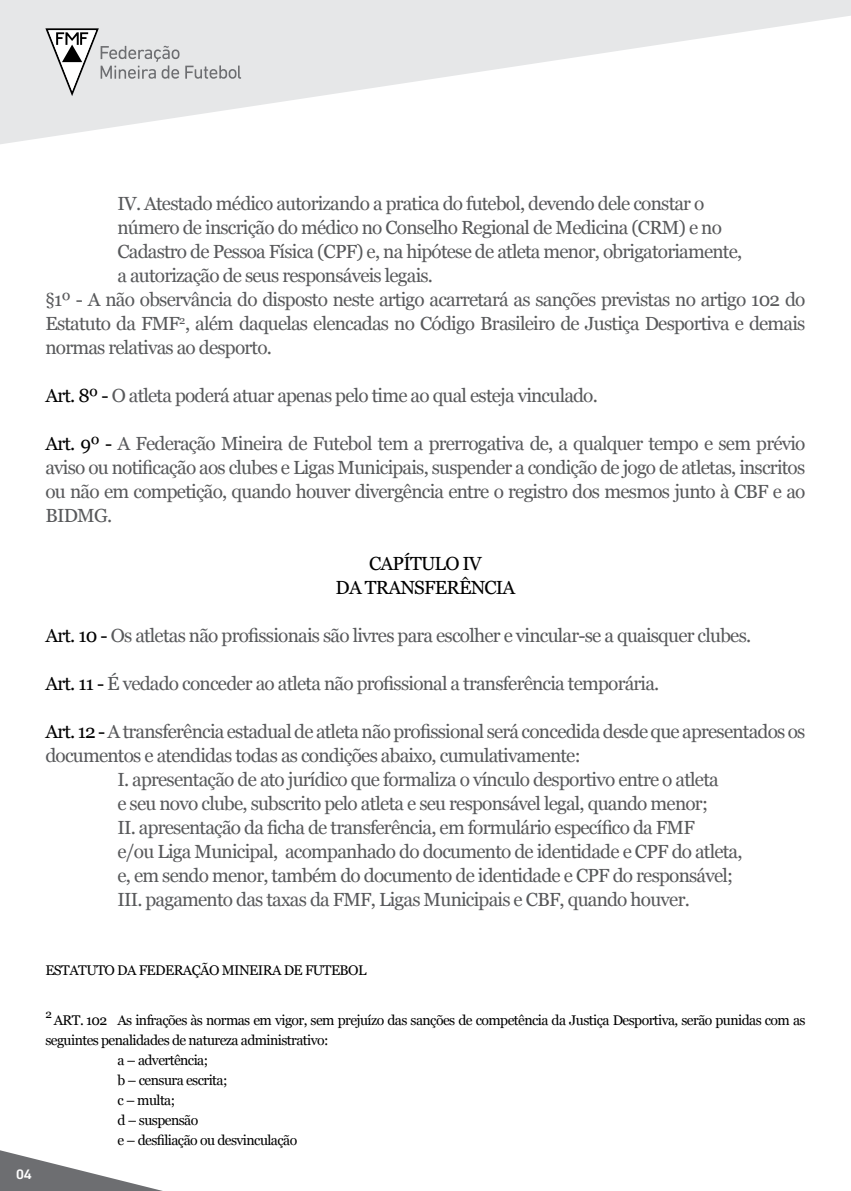
<style>
.page{position:relative;width:851px;height:1191px;background:#fff}
.page>*{position:absolute;margin:0;border:0;box-sizing:border-box;transform-origin:0 0}
.t1{font:19px/24px "Georgia";letter-spacing:-.04em;color:#58595b;text-align:justify}
.t2{font:19px/24px "Georgia";letter-spacing:-.04em;color:#000;text-align:center}
.t3{font:14px "Georgia";letter-spacing:-.04em;color:#000}
.t4{font:500 14px "DIN Next LT Pro";color:#fff;scale:1.11 1}
.t5{font:11.6px "Georgia";color:#000}
.s1{color:#000}
</style>
<div class="page">
<svg style="left:0;top:0;width:850px;height:144px;fill:#e6e7e8"></svg>
<svg style="left:185px;top:65px;width:56px;height:14px"></svg>
<svg style="left:45px;top:28px;width:134px;height:68px"></svg>
<svg style="left:0;top:1150px;width:163px;height:41px"></svg>
<p class="t1" style="left:117px;top:191px;width:588px">IV. Atestado médico autorizando a pratica do futebol, devendo dele constar o</p>
<p class="t1" style="left:117px;top:215px;width:606px">número de inscrição do médico no Conselho Regional de Medicina (CRM) e no</p>
<p class="t1" style="left:117px;top:239px;width:626px">Cadastro de Pessoa Física (CPF) e, na hipótese de atleta menor, obrigatoriamente,</p>
<p class="t1" style="left:117px;top:263px;width:317px">a autorização de seus responsáveis legais.</p>
<p class="t1" style="left:45px;top:287px;width:761px">§1º - A não observância do disposto neste artigo acarretará as sanções previstas no artigo 102 do</p>
<p class="t1" style="left:45px;top:311px;width:761px">Estatuto da FMF<sup>2</sup>, além daquelas elencadas no Código Brasileiro de Justiça Desportiva e demais</p>
<p class="t1" style="left:45px;top:335px;width:228px">normas relativas ao desporto.</p>
<p class="t1" style="left:45px;top:383px;width:554px"><span class="s1">Art. 8º -</span> O atleta poderá atuar apenas pelo time ao qual esteja vinculado.</p>
<p class="t1" style="left:45px;top:431px;width:761px"><span class="s1">Art. 9º -</span> A Federação Mineira de Futebol tem a prerrogativa de, a qualquer tempo e sem prévio aviso ou notificação aos clubes e Ligas Municipais, suspender a condição de jogo de atletas, inscritos ou não em competição, quando houver divergência entre o registro dos mesmos junto à CBF e ao BIDMG.</p>
<p class="t2" style="left:335px;top:551px;width:181px">CAPÍTULO IV<br>DA TRANSFERÊNCIA</p>
<p class="t1" style="left:45px;top:623px;width:707px"><span class="s1">Art. 10 -</span> Os atletas não profissionais são livres para escolher e vincular-se a quaisquer clubes.</p>
<p class="t1" style="left:45px;top:671px;width:615px"><span class="s1">Art. 11 -</span> É vedado conceder ao atleta não profissional a transferência temporária.</p>
<p class="t1" style="left:45px;top:719px;width:761px"><span class="s1">Art. 12 -</span> A transferência estadual de atleta não profissional será concedida desde que apresentados os</p>
<p class="t1" style="left:45px;top:743px;width:536px">documentos e atendidas todas as condições abaixo, cumulativamente:</p>
<p class="t1" style="left:117px;top:767px;width:602px">I. apresentação de ato jurídico que formaliza o vínculo desportivo entre o atleta</p>
<p class="t1" style="left:117px;top:791px;width:592px">e seu novo clube, subscrito pelo atleta e seu responsável legal, quando menor;</p>
<p class="t1" style="left:117px;top:815px;width:579px">II. apresentação da ficha de transferência, em formulário específico da FMF</p>
<p class="t1" style="left:117px;top:839px;width:626px">e/ou Liga Municipal, acompanhado do documento de identidade e CPF do atleta,</p>
<p class="t1" style="left:117px;top:863px;width:617px">e, em sendo menor, também do documento de identidade e CPF do responsável;</p>
<p class="t1" style="left:117px;top:887px;width:574px">III. pagamento das taxas da FMF, Ligas Municipais e CBF, quando houver.</p>
<p class="t4" style="left:16px;top:1166px;width:16px">04</p>
<p class="t3" style="left:45px;top:959px;width:322px">ESTATUTO DA FEDERAÇÃO MINEIRA DE FUTEBOL</p>
<p class="t5" style="left:45px;top:1005px;width:8px">2</p>
<p class="t3" style="left:54px;top:1009px;width:753px">ART. 102 As infrações às normas em vigor, sem prejuízo das sanções de competência da Justiça Desportiva, serão punidas com as</p>
<p class="t3" style="left:45px;top:1029px;width:284px">seguintes penalidades de natureza administrativo:</p>
<p class="t3" style="left:117px;top:1049px;width:92px">a – advertência;</p>
<p class="t3" style="left:117px;top:1069px;width:111px">b – censura escrita;</p>
<p class="t3" style="left:117px;top:1089px;width:59px">c – multa;</p>
<p class="t3" style="left:117px;top:1109px;width:82px">d – suspensão</p>
<p class="t3" style="left:117px;top:1129px;width:181px">e – desfiliação ou desvinculação</p>
</div>
